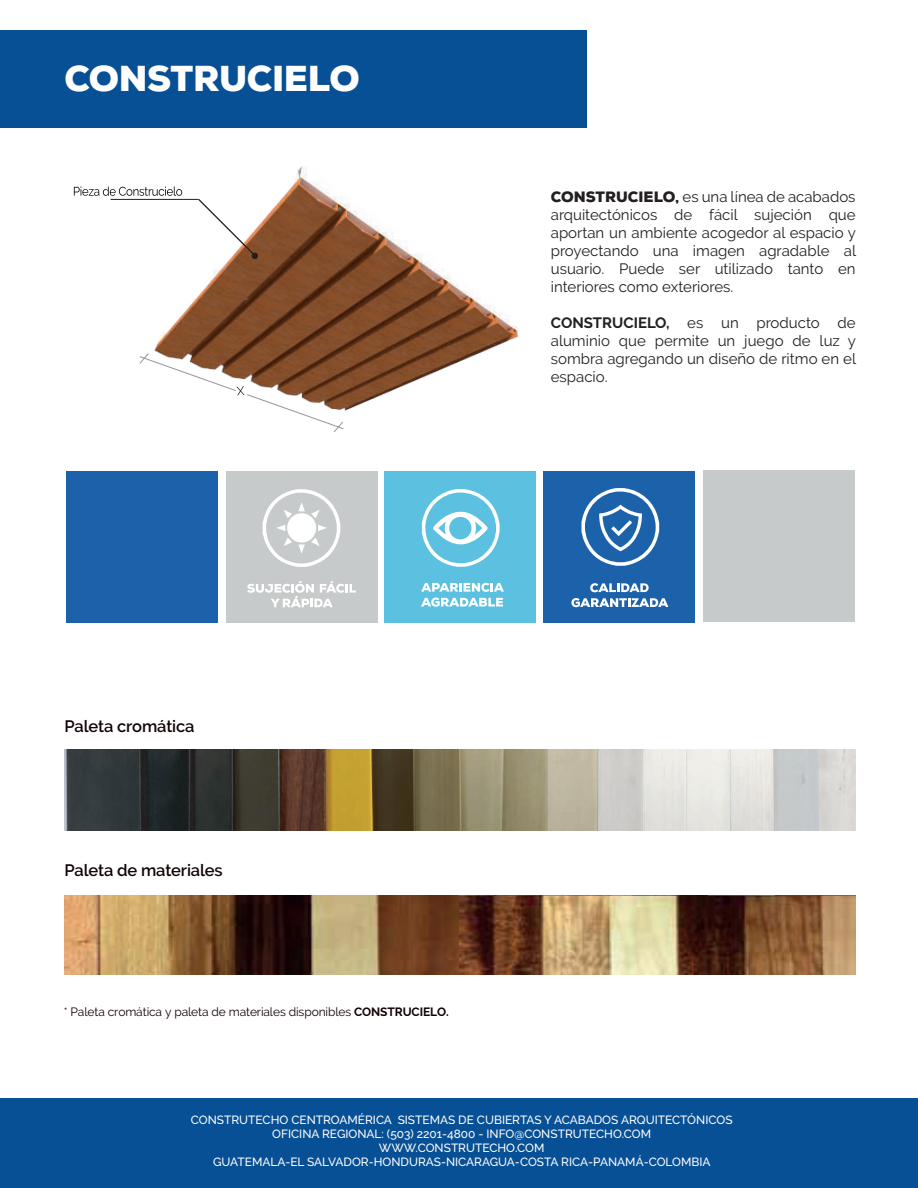
<style>
.page{position:relative;width:918px;height:1188px;background:#fff}
.page>*{position:absolute;margin:0;border:0;box-sizing:border-box;transform-origin:0 0}
.t1{font:900 36px "Nexa";letter-spacing:-.01em;color:#fff}
.t2{font:600 16.5px "Raleway";letter-spacing:-.01em;color:#110304}
.t3{font:15px/18px "Raleway";color:#231f20;text-align:justify}
.t4{font:12px "Raleway";letter-spacing:-.01em;color:#110304}
.t5{font:500 11.85px/14.1px "Raleway";color:#fff;text-align:center}
.s1{font-family:"Nexa";font-weight:900}
.s2{font-weight:700}
</style>
<div class="page">
<img style="left:73px;top:166px;width:446px;height:245px">
<svg style="left:139px;top:352px;width:205px;height:80px"></svg>
<svg style="left:74px;top:187px;width:108px;height:9px"></svg>
<svg style="left:197px;top:198px;width:62px;height:61px"></svg>
<hr style="left:111px;top:199px;width:88px;height:1px;background:#231f20">
<div style="left:0;top:1099px;width:918px;height:89px;background:#085095"></div>
<div style="left:0;top:30px;width:586px;height:98px;background:#085095"></div>
<div style="left:66px;top:471px;width:152px;height:151px;background:#1c62ab"></div>
<div style="left:226px;top:471px;width:152px;height:151px;background:#c7caca"></div>
<div style="left:384px;top:471px;width:152px;height:151px;background:#5cc1e0"></div>
<div style="left:543px;top:471px;width:152px;height:151px;background:#1c62ab"></div>
<svg style="left:263px;top:489px;width:77px;height:78px"></svg>
<svg style="left:247px;top:581px;width:109px;height:26px"></svg>
<svg style="left:421px;top:583px;width:83px;height:9px"></svg>
<svg style="left:421px;top:598px;width:82px;height:9px"></svg>
<svg style="left:422px;top:489px;width:78px;height:78px"></svg>
<svg style="left:590px;top:583px;width:59px;height:9px"></svg>
<svg style="left:571px;top:598px;width:97px;height:9px"></svg>
<svg style="left:582px;top:488px;width:77px;height:78px"></svg>
<div style="left:703px;top:470px;width:152px;height:152px;background:#c7caca"></div>
<img style="left:65px;top:749px;width:790px;height:82px">
<img style="left:64px;top:896px;width:791px;height:79px">
<h1 class="t1" style="left:64px;top:55px;width:297px">CONSTRUCIELO</h1>
<p class="t3" style="left:551px;top:188px;width:307px"><span class="s1">CONSTRUCIELO,</span> es una línea de acabados arquitectónicos de fácil sujeción que aportan un ambiente acogedor al espacio y proyectando una imagen agradable al usuario. Puede ser utilizado tanto en interiores como exteriores.</p>
<p class="t3" style="left:551px;top:314px;width:307px"><span class="s2">CONSTRUCIELO,</span> es un producto de aluminio que permite un juego de luz y sombra agregando un diseño de ritmo en el espacio.</p>
<p class="t2" style="left:64px;top:717px;width:132px">Paleta cromática</p>
<p class="t2" style="left:64px;top:860px;width:160px">Paleta de materiales</p>
<p class="t4" style="left:64px;top:1005px;width:386px">* Paleta cromática y paleta de materiales disponibles <span class="s2">CONSTRUCIELO.</span></p>
<p class="t5" style="left:191px;top:1113px;width:543px">CONSTRUTECHO CENTROAMÉRICA SISTEMAS DE CUBIERTAS Y ACABADOS ARQUITECTÓNICOS OFICINA REGIONAL: (503) 2201-4800 - INFO@CONSTRUTECHO.COM WWW.CONSTRUTECHO.COM<br>GUATEMALA-EL SALVADOR-HONDURAS-NICARAGUA-COSTA RICA-PANAMÁ-COLOMBIA</p>
</div>
